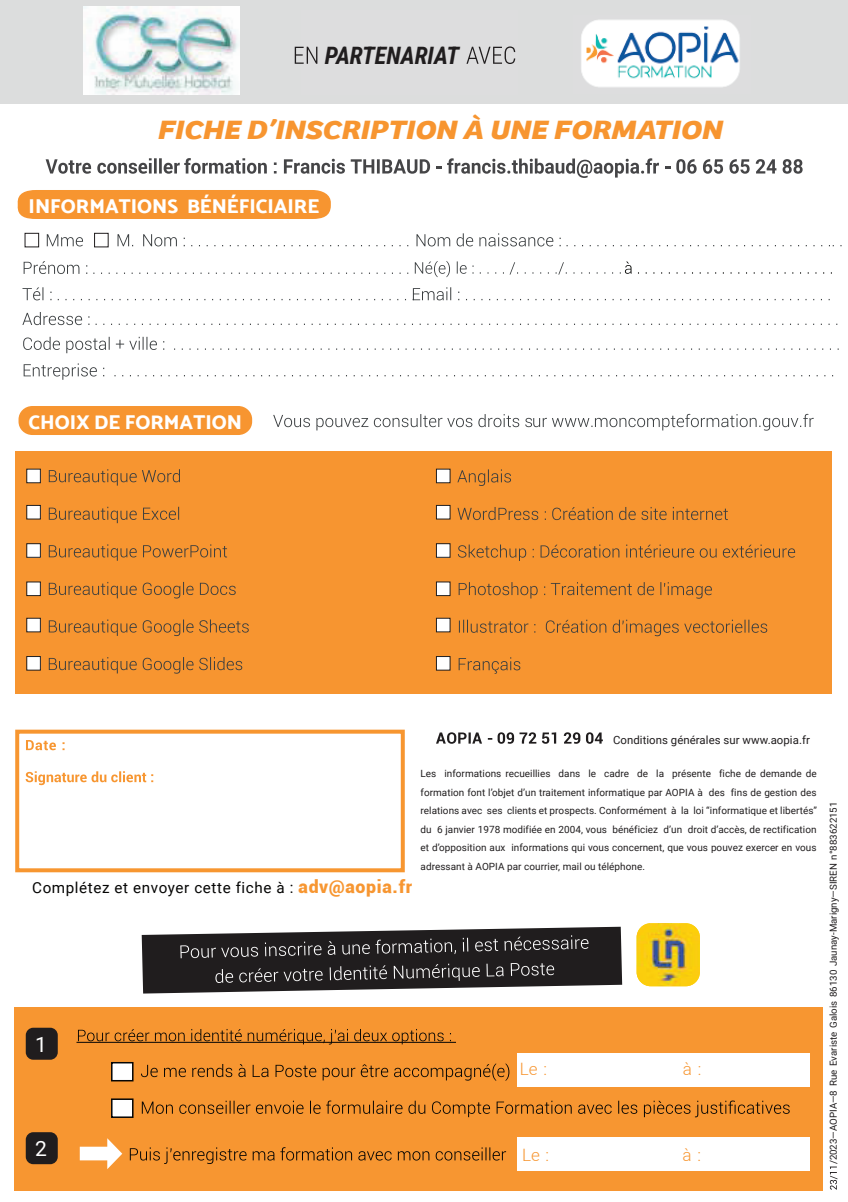
<style>
.page{position:relative;width:848px;height:1202px;background:#fff}
.page>*{position:absolute;margin:0;border:0;box-sizing:border-box;transform-origin:0 0}
.t1{font:italic 700 27.2px "Bree";color:#f79530;scale:1.16 1}
.t2{font:italic 700 24px "Roboto Condensed";color:#201d1e}
.t3{font:21px "Roboto";color:#fff}
.t4{font:20px "Mosk Extra Bold 800";color:#fff}
.t5{font:300 17px "Araboto";color:#f79631}
.t6{font:15.2px "Roboto";letter-spacing:.04em;color:#050504}
.t7{font:11.4px "Roboto";letter-spacing:.005em;color:#201d1e}
.t8{font:10px/18.4px "Roboto";letter-spacing:.005em;color:#201d1e;text-align:justify}
.t9{font:9.6px "Roboto";color:#201d1e}
.s1{font-weight:900;font-size:17.8px;color:#f79631}
</style>
<div class="page">
<div style="left:0;top:0;width:847px;height:104px;background:#dcdddd"></div>
<svg style="left:24px;top:261px;width:63px;height:13px"></svg>
<svg style="left:415px;top:261px;width:206px;height:16px"></svg>
<svg style="left:625px;top:262px;width:207px;height:12px"></svg>
<svg style="left:23px;top:337px;width:141px;height:16px"></svg>
<svg style="left:47px;top:234px;width:138px;height:12px"></svg>
<svg style="left:416px;top:233px;width:144px;height:13px"></svg>
<div style="left:25px;top:233px;width:14px;height:14px;border:1px solid #201d1e"></div>
<div style="left:95px;top:233px;width:13px;height:14px;background:#fff"></div>
<div style="left:94px;top:233px;width:15px;height:14px;border:1px solid #201d1e"></div>
<svg style="left:22px;top:287px;width:30px;height:13px"></svg>
<svg style="left:412px;top:287px;width:47px;height:13px"></svg>
<svg style="left:22px;top:312px;width:67px;height:13px"></svg>
<svg style="left:24px;top:363px;width:80px;height:17px"></svg>
<div style="left:19px;top:406px;width:233px;height:29px;background:#f79530;border-radius:14px"></div>
<div style="left:17px;top:190px;width:314px;height:29px;background:#f79530"></div>
<svg style="left:273px;top:414px;width:540px;height:17px"></svg>
<div style="left:15px;top:730px;width:390px;height:142px;border:4px solid #f79630"></div>
<div style="left:14px;top:1007px;width:808px;height:183px;background:#f79631"></div>
<svg style="left:130px;top:1147px;width:376px;height:17px"></svg>
<svg style="left:78px;top:1029px;width:373px;height:15px"></svg>
<hr style="left:76px;top:1042px;width:380px;height:1px;background:#050504">
<div style="left:517px;top:1137px;width:293px;height:33px;background:#fff"></div>
<svg style="left:829px;top:1166px;width:8px;height:24px"></svg>
<svg style="left:26px;top:740px;width:39px;height:10px"></svg>
<svg style="left:26px;top:771px;width:127px;height:14px"></svg>
<div style="left:517px;top:1053px;width:293px;height:34px;background:#fff"></div>
<svg style="left:141px;top:1063px;width:368px;height:18px"></svg>
<svg style="left:142px;top:1100px;width:647px;height:17px"></svg>
<div style="left:112px;top:1063px;width:21px;height:18px;background:#fff"></div>
<div style="left:111px;top:1062px;width:22px;height:19px;border:2px solid #050504"></div>
<div style="left:112px;top:1099px;width:21px;height:18px;background:#fff"></div>
<div style="left:111px;top:1098px;width:22px;height:20px;border:2px solid #050504"></div>
<svg style="left:80px;top:1138px;width:42px;height:31px"></svg>
<div style="left:26px;top:1028px;width:32px;height:32px;background:#201d1e;border-radius:7px"></div>
<div style="left:26px;top:1132px;width:32px;height:32px;background:#201d1e;border-radius:7px"></div>
<svg style="left:436px;top:732px;width:167px;height:12px"></svg>
<svg style="left:142px;top:927px;width:480px;height:66px;background:#464445"></svg>
<img style="left:636px;top:923px;width:64px;height:63px">
<svg style="left:46px;top:159px;width:45px;height:15px"></svg>
<svg style="left:97px;top:158px;width:179px;height:16px"></svg>
<svg style="left:284px;top:159px;width:146px;height:15px"></svg>
<svg style="left:436px;top:158px;width:223px;height:20px"></svg>
<svg style="left:665px;top:166px;width:5px;height:3px"></svg>
<svg style="left:676px;top:159px;width:126px;height:15px"></svg>
<img style="left:581px;top:19px;width:159px;height:69px">
<svg style="left:295px;top:47px;width:22px;height:17px"></svg>
<svg style="left:466px;top:46px;width:49px;height:18px"></svg>
<div style="left:15px;top:451px;width:816px;height:243px;background:#f79530"></div>
<svg style="left:49px;top:469px;width:131px;height:17px"></svg>
<svg style="left:49px;top:507px;width:88px;height:16px"></svg>
<svg style="left:143px;top:507px;width:36px;height:13px"></svg>
<svg style="left:49px;top:544px;width:88px;height:17px"></svg>
<svg style="left:143px;top:544px;width:84px;height:13px"></svg>
<svg style="left:49px;top:582px;width:88px;height:16px"></svg>
<svg style="left:143px;top:582px;width:93px;height:16px"></svg>
<svg style="left:49px;top:619px;width:88px;height:17px"></svg>
<svg style="left:143px;top:619px;width:106px;height:17px"></svg>
<svg style="left:49px;top:657px;width:88px;height:16px"></svg>
<svg style="left:143px;top:657px;width:99px;height:17px"></svg>
<svg style="left:457px;top:469px;width:54px;height:17px"></svg>
<svg style="left:457px;top:507px;width:271px;height:13px"></svg>
<svg style="left:458px;top:544px;width:337px;height:17px"></svg>
<svg style="left:458px;top:582px;width:254px;height:17px"></svg>
<svg style="left:459px;top:620px;width:308px;height:16px"></svg>
<svg style="left:458px;top:657px;width:62px;height:17px"></svg>
<img style="left:84px;top:7px;width:156px;height:88px">
<div style="left:436px;top:469px;width:14px;height:14px;background:#fff"></div>
<div style="left:436px;top:469px;width:14px;height:14px;border:1px solid #211e1e"></div>
<div style="left:436px;top:505px;width:14px;height:14px;background:#fff"></div>
<div style="left:436px;top:505px;width:14px;height:14px;border:1px solid #211e1e"></div>
<div style="left:436px;top:544px;width:14px;height:13px;background:#fff"></div>
<div style="left:436px;top:543px;width:14px;height:15px;border:1px solid #211e1e"></div>
<div style="left:436px;top:582px;width:14px;height:14px;background:#fff"></div>
<div style="left:436px;top:581px;width:14px;height:15px;border:1px solid #211e1e"></div>
<div style="left:436px;top:618px;width:14px;height:14px;background:#fff"></div>
<div style="left:436px;top:618px;width:14px;height:14px;border:1px solid #211e1e"></div>
<div style="left:436px;top:656px;width:14px;height:14px;background:#fff"></div>
<div style="left:436px;top:656px;width:14px;height:15px;border:1px solid #211e1e"></div>
<div style="left:27px;top:469px;width:13px;height:14px;background:#fff"></div>
<div style="left:26px;top:469px;width:15px;height:14px;border:1px solid #211e1e"></div>
<div style="left:27px;top:505px;width:13px;height:14px;background:#fff"></div>
<div style="left:26px;top:505px;width:15px;height:14px;border:1px solid #211e1e"></div>
<div style="left:27px;top:544px;width:13px;height:13px;background:#fff"></div>
<div style="left:26px;top:543px;width:15px;height:15px;border:1px solid #211e1e"></div>
<div style="left:27px;top:582px;width:13px;height:14px;background:#fff"></div>
<div style="left:26px;top:581px;width:15px;height:15px;border:1px solid #211e1e"></div>
<div style="left:27px;top:618px;width:13px;height:14px;background:#fff"></div>
<div style="left:26px;top:618px;width:15px;height:14px;border:1px solid #211e1e"></div>
<div style="left:27px;top:656px;width:13px;height:14px;background:#fff"></div>
<div style="left:26px;top:656px;width:15px;height:15px;border:1px solid #211e1e"></div>
<h2 class="t2" style="left:325px;top:38px;width:136px">PARTENARIAT</h2>
<h1 class="t1" style="left:157px;top:114px;width:488px">FICHE D’INSCRIPTION À UNE FORMATION</h1>
<h3 class="t4" style="left:29px;top:194px;width:292px">INFORMATIONS BÉNÉFICIAIRE</h3>
<h3 class="t4" style="left:28px;top:200px;width:288px">INFORMATIONS BÉNÉFICIAIRE</h3>
<h3 class="t4" style="left:29px;top:409px;width:215px">CHOIX DE FORMATION</h3>
<p class="t7" style="left:613px;top:732px;width:198px">Conditions générales sur www.aopia.fr</p>
<h3 class="t6" style="left:32px;top:877px;width:381px">Complétez et envoyer cette fiche à : <span class="s1">adv@aopia.fr</span></h3>
<p class="t8" style="left:420px;top:764px;width:398px">Les informations recueillies dans le cadre de la présente fiche de demande de formation font l’objet d’un traitement informatique par AOPIA à des fins de gestion des relations avec ses clients et prospects. Conformément à la loi “informatique et libertés” du 6 janvier 1978 modifiée en 2004, vous bénéficiez d’un droit d’accès, de rectification et d’opposition aux informations qui vous concernent, que vous pouvez exercer en vous adressant à AOPIA par courrier, mail ou téléphone.</p>
<h3 class="t3" style="left:35px;top:1029px;width:13px">1</h3>
<h3 class="t3" style="left:35px;top:1134px;width:13px">2</h3>
<h3 class="t5" style="left:520px;top:1057px;width:29px">Le :</h3>
<h3 class="t5" style="left:682px;top:1057px;width:20px">à :</h3>
<h3 class="t5" style="left:522px;top:1143px;width:29px">Le :</h3>
<h3 class="t5" style="left:682px;top:1143px;width:20px">à :</h3>
<p class="t9" style="left:826px;top:1164px;width:364px;rotate:-90deg">/2023—AOPIA—8 Rue Evariste Galois 86130 Jaunay-Marigny—SIREN n°883622151</p>
</div>
